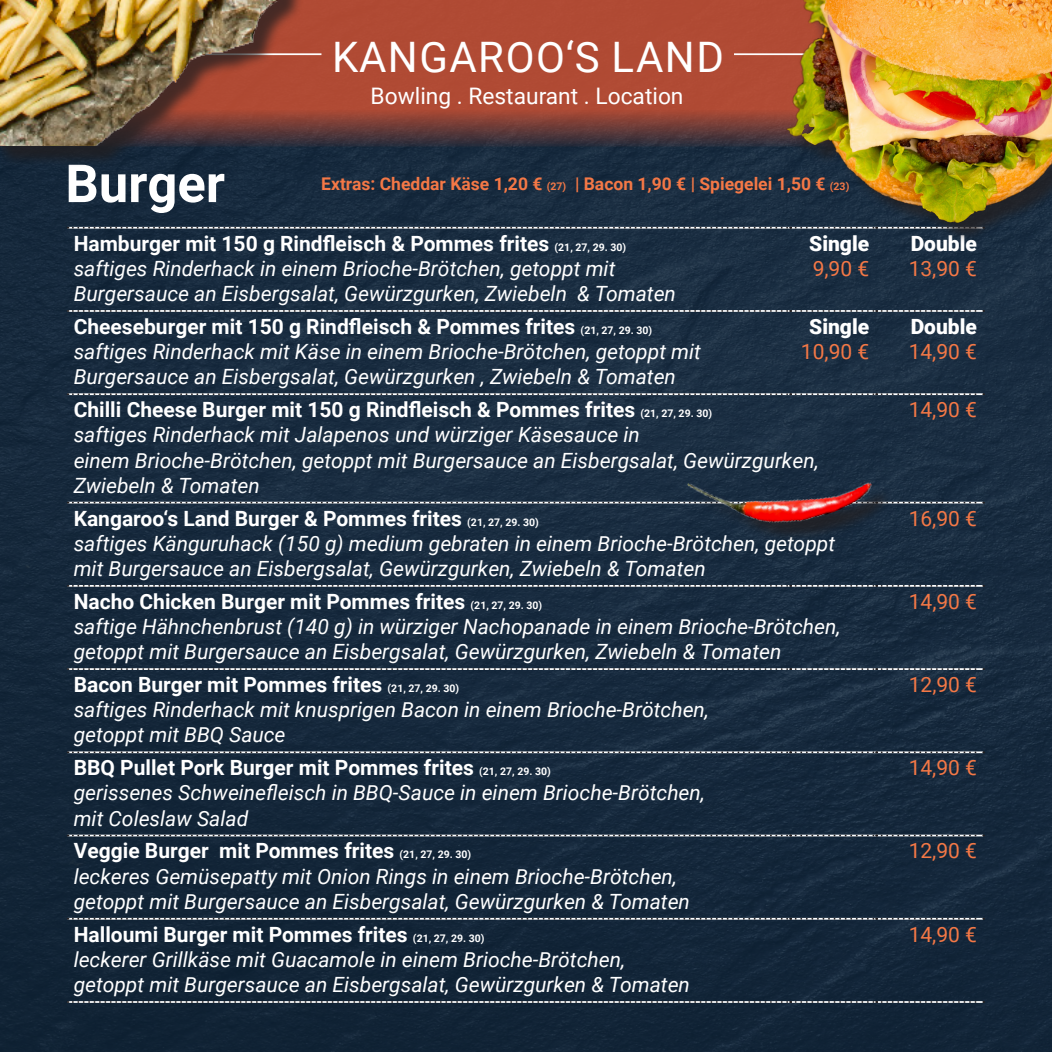
<style>
.page{position:relative;width:1052px;height:1052px;background:#16293d}
.page>*{position:absolute;margin:0;border:0;box-sizing:border-box;transform-origin:0 0}
.t1{font:700 52.5px "Roboto";color:#fff}
.t2{font:42px "Roboto";letter-spacing:.035em;color:#fff}
.t3{font:22.75px "Roboto";color:#fff}
.t4{font:italic 21px/25.2px "Roboto";color:#fff}
.t5{font:700 21px "Roboto";color:#fff}
.t6{font:21px "Roboto";color:#f47846}
.t7{font:900 21px "Roboto";color:#fff}
.t8{font:700 17.5px "Roboto";color:#f47846}
.s1{font-size:10.5px}
</style>
<div class="page">
<svg style="left:304px;top:0;width:473px;height:148px;background:#9d4635"></svg>
<svg style="left:68px;top:227px;width:709px;height:2px"></svg>
<svg style="left:68px;top:310px;width:916px;height:2px;background:#b8b9bc"></svg>
<svg style="left:68px;top:393px;width:916px;height:2px;background:#b0b2b5"></svg>
<svg style="left:68px;top:502px;width:916px;height:1px"></svg>
<svg style="left:68px;top:585px;width:916px;height:2px;background:#b6b7b9"></svg>
<svg style="left:68px;top:668px;width:916px;height:2px;background:#b8b9bb"></svg>
<svg style="left:68px;top:751px;width:916px;height:2px;background:#a3a6aa"></svg>
<svg style="left:68px;top:834px;width:916px;height:2px;background:#8b9197"></svg>
<svg style="left:68px;top:918px;width:916px;height:1px"></svg>
<svg style="left:68px;top:1001px;width:916px;height:2px;background:#b8b9bb"></svg>
<div style="left:691px;top:486px;width:201px;height:57px;background:#231f20;opacity:.75"></div>
<img style="left:687px;top:425px;width:189px;height:131px">
<hr style="left:191px;top:53px;width:130px;height:2px;background:#fff">
<hr style="left:734px;top:53px;width:131px;height:2px;background:#fff">
<div style="left:0;top:0;width:304px;height:167px;background:#231f20;opacity:.75"></div>
<img style="left:0;top:0;width:282px;height:146px">
<div style="left:791px;top:0;width:261px;height:243px;background:#1a2d41"></div>
<img style="left:777px;top:0;width:275px;height:231px">
<p class="t2" style="left:332px;top:27px;width:393px">KANGAROO‘S LAND</p>
<p class="t3" style="left:370px;top:80px;width:314px">Bowling . Restaurant . Location</p>
<p class="t1" style="left:65px;top:147px;width:161px">Burger</p>
<p class="t5" style="left:74px;top:228px;width:554px">Hamburger mit 150 g Rindfleisch &amp; Pommes frites <span class="s1">(21, 27, 29. 30)</span></p>
<p class="t4" style="left:74px;top:255px;width:543px">saftiges Rinderhack in einem Brioche-Brötchen, getoppt mit</p>
<p class="t4" style="left:74px;top:280px;width:604px">Burgersauce an Eisbergsalat, Gewürzgurken, Zwiebeln &amp; Tomaten</p>
<p class="t8" style="left:321px;top:172px;width:529px">Extras: Cheddar Käse 1,20 € <span class="s1">(27)</span> | Bacon 1,90 € | Spiegelei 1,50 € <span class="s1">(23)</span></p>
<p class="t7" style="left:809px;top:228px;width:62px">Single</p>
<p class="t6" style="left:812px;top:254px;width:58px">9,90 €</p>
<p class="t5" style="left:74px;top:312px;width:580px">Cheeseburger mit 150 g Rindfleisch &amp; Pommes frites <span class="s1">(21, 27, 29. 30)</span></p>
<p class="t4" style="left:74px;top:338px;width:629px">saftiges Rinderhack mit Käse in einem Brioche-Brötchen, getoppt mit</p>
<p class="t4" style="left:74px;top:363px;width:604px">Burgersauce an Eisbergsalat, Gewürzgurken , Zwiebeln &amp; Tomaten</p>
<p class="t7" style="left:809px;top:312px;width:62px">Single</p>
<p class="t6" style="left:801px;top:337px;width:70px">10,90 €</p>
<p class="t5" style="left:74px;top:395px;width:640px">Chilli Cheese Burger mit 150 g Rindfleisch &amp; Pommes frites <span class="s1">(21, 27, 29. 30)</span></p>
<p class="t4" style="left:74px;top:421px;width:568px">saftiges Rinderhack mit Jalapenos und würziger Käsesauce in</p>
<p class="t4" style="left:74px;top:447px;width:746px">einem Brioche-Brötchen, getoppt mit Burgersauce an Eisbergsalat, Gewürzgurken,<br>Zwiebeln &amp; Tomaten</p>
<p class="t5" style="left:74px;top:503px;width:467px">Kangaroo‘s Land Burger &amp; Pommes frites <span class="s1">(21, 27, 29. 30)</span></p>
<p class="t4" style="left:74px;top:530px;width:763px">saftiges Känguruhack (150 g) medium gebraten in einem Brioche-Brötchen, getoppt mit Burgersauce an Eisbergsalat, Gewürzgurken, Zwiebeln &amp; Tomaten</p>
<p class="t5" style="left:74px;top:586px;width:470px">Nacho Chicken Burger mit Pommes frites <span class="s1">(21, 27, 29. 30)</span></p>
<p class="t4" style="left:74px;top:613px;width:768px">saftige Hähnchenbrust (140 g) in würziger Nachopanade in einem Brioche-Brötchen,</p>
<p class="t4" style="left:74px;top:638px;width:709px">getoppt mit Burgersauce an Eisbergsalat, Gewürzgurken, Zwiebeln &amp; Tomaten</p>
<p class="t5" style="left:74px;top:670px;width:387px">Bacon Burger mit Pommes frites <span class="s1">(21, 27, 29. 30)</span></p>
<p class="t4" style="left:74px;top:696px;width:637px">saftiges Rinderhack mit knusprigen Bacon in einem Brioche-Brötchen,</p>
<p class="t4" style="left:74px;top:721px;width:213px">getoppt mit BBQ Sauce</p>
<p class="t5" style="left:74px;top:753px;width:479px">BBQ Pullet Pork Burger mit Pommes frites <span class="s1">(21, 27, 29. 30)</span></p>
<p class="t4" style="left:74px;top:779px;width:633px">gerissenes Schweinefleisch in BBQ-Sauce in einem Brioche-Brötchen,</p>
<p class="t4" style="left:74px;top:805px;width:176px">mit Coleslaw Salad</p>
<p class="t5" style="left:74px;top:836px;width:399px">Veggie Burger mit Pommes frites <span class="s1">(21, 27, 29. 30)</span></p>
<p class="t4" style="left:74px;top:863px;width:605px">leckeres Gemüsepatty mit Onion Rings in einem Brioche-Brötchen,</p>
<p class="t4" style="left:74px;top:888px;width:618px">getoppt mit Burgersauce an Eisbergsalat, Gewürzgurken &amp; Tomaten</p>
<p class="t5" style="left:74px;top:919px;width:412px">Halloumi Burger mit Pommes frites <span class="s1">(21, 27, 29. 30)</span></p>
<p class="t4" style="left:74px;top:946px;width:553px">leckerer Grillkäse mit Guacamole in einem Brioche-Brötchen,</p>
<p class="t4" style="left:74px;top:971px;width:618px">getoppt mit Burgersauce an Eisbergsalat, Gewürzgurken &amp; Tomaten</p>
<p class="t7" style="left:910px;top:228px;width:68px">Double</p>
<p class="t6" style="left:908px;top:254px;width:70px">13,90 €</p>
<p class="t7" style="left:910px;top:312px;width:68px">Double</p>
<p class="t6" style="left:908px;top:337px;width:70px">14,90 €</p>
<p class="t6" style="left:908px;top:395px;width:70px">14,90 €</p>
<p class="t6" style="left:908px;top:503px;width:70px">16,90 €</p>
<p class="t6" style="left:908px;top:586px;width:70px">14,90 €</p>
<p class="t6" style="left:908px;top:670px;width:70px">12,90 €</p>
<p class="t6" style="left:908px;top:753px;width:70px">14,90 €</p>
<p class="t6" style="left:908px;top:836px;width:70px">12,90 €</p>
<p class="t6" style="left:908px;top:919px;width:70px">14,90 €</p>
</div>
